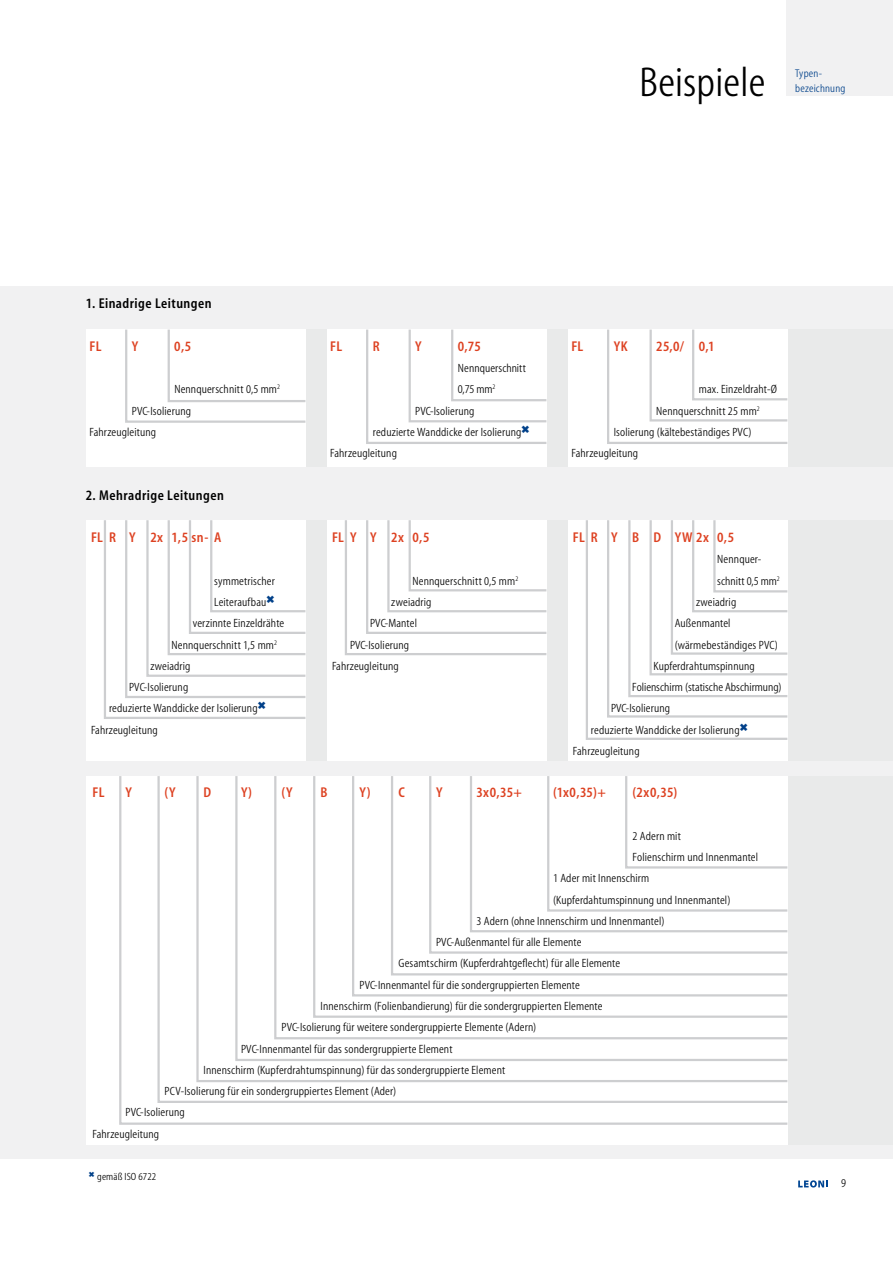
<style>
.page{position:relative;width:893px;height:1263px;background:#fff}
.page>*{position:absolute;margin:0;border:0;box-sizing:border-box;transform-origin:0 0}
.t1{font:42px "Myriad Condensed";letter-spacing:.01em;color:#000}
.t2{font:semi-condensed 14.25px "Myriad";letter-spacing:.02em;color:#dd4121}
.t3{font:semi-condensed 14.25px "Myriad";letter-spacing:.03em;color:#000}
.t4{font:12px "Myriad Condensed";letter-spacing:.01em;color:#000}
.t5{font:11.25px "Myriad Condensed";letter-spacing:.015em;color:#004089}
.t6{font:10.5px "Myriad Condensed";letter-spacing:.015em;color:#000}
</style>
<div class="page">
<svg style="left:798px;top:1180px;width:30px;height:7px"></svg>
<div style="left:0;top:287px;width:893px;height:872px;background:#f1f1f2"></div>
<div style="left:787px;top:0;width:106px;height:96px;background:#f1f1f2"></div>
<div style="left:86px;top:330px;width:807px;height:137px;background:#e9eaea"></div>
<div style="left:86px;top:520px;width:807px;height:240px;background:#e9eaea"></div>
<div style="left:787px;top:776px;width:106px;height:368px;background:#e9eaea"></div>
<div style="left:86px;top:330px;width:219px;height:137px;background:#fff"></div>
<div style="left:568px;top:330px;width:219px;height:137px;background:#fff"></div>
<div style="left:327px;top:330px;width:219px;height:137px;background:#fff"></div>
<div style="left:86px;top:520px;width:219px;height:240px;background:#fff"></div>
<div style="left:568px;top:520px;width:219px;height:240px;background:#fff"></div>
<div style="left:327px;top:520px;width:219px;height:240px;background:#fff"></div>
<div style="left:86px;top:776px;width:701px;height:368px;background:#fff"></div>
<svg style="left:585px;top:520px;width:203px;height:221px"></svg>
<svg style="left:344px;top:520px;width:203px;height:136px"></svg>
<svg style="left:104px;top:520px;width:202px;height:200px"></svg>
<svg style="left:124px;top:329px;width:182px;height:95px"></svg>
<svg style="left:365px;top:329px;width:182px;height:116px"></svg>
<svg style="left:606px;top:329px;width:182px;height:116px"></svg>
<svg style="left:119px;top:776px;width:669px;height:350px"></svg>
<h1 class="t1" style="left:639px;top:61px;width:127px">Beispiele</h1>
<p class="t5" style="left:795px;top:68px;width:28px">Typen-</p>
<p class="t5" style="left:795px;top:83px;width:52px">bezeichnung</p>
<p class="t3" style="left:86px;top:296px;width:127px">1. Einadrige Leitungen</p>
<p class="t2" style="left:90px;top:339px;width:13px">FL</p>
<p class="t2" style="left:132px;top:339px;width:8px">Y</p>
<p class="t2" style="left:174px;top:339px;width:18px">0,5</p>
<p class="t4" style="left:174px;top:383px;width:107px">Nennquerschnitt 0,5 mm<sup>2</sup></p>
<p class="t4" style="left:132px;top:405px;width:61px">PVC-Isolierung</p>
<p class="t4" style="left:90px;top:426px;width:68px">Fahrzeugleitung</p>
<p class="t3" style="left:86px;top:488px;width:140px">2. Mehradrige Leitungen</p>
<p class="t2" style="left:91px;top:530px;width:132px">FL R Y 2x 1,5 sn- A</p>
<p class="t4" style="left:214px;top:575px;width:62px">symmetrischer</p>
<p class="t4" style="left:214px;top:596px;width:62px">Leiteraufbau<sup>✖</sup></p>
<p class="t4" style="left:193px;top:617px;width:93px">verzinnte Einzeldrähte</p>
<p class="t4" style="left:172px;top:639px;width:107px">Nennquerschnitt 1,5 mm<sup>2</sup></p>
<p class="t4" style="left:150px;top:660px;width:42px">zweiadrig</p>
<p class="t4" style="left:129px;top:681px;width:61px">PVC-Isolierung</p>
<p class="t4" style="left:109px;top:702px;width:158px">reduzierte Wanddicke der Isolierung<sup>✖</sup></p>
<p class="t4" style="left:91px;top:724px;width:68px">Fahrzeugleitung</p>
<p class="t2" style="left:330px;top:339px;width:13px">FL</p>
<p class="t2" style="left:373px;top:339px;width:8px">R</p>
<p class="t2" style="left:415px;top:339px;width:8px">Y</p>
<p class="t2" style="left:458px;top:339px;width:25px">0,75</p>
<p class="t4" style="left:458px;top:362px;width:70px">Nennquerschnitt</p>
<p class="t4" style="left:458px;top:383px;width:39px">0,75 mm<sup>2</sup></p>
<p class="t4" style="left:415px;top:405px;width:61px">PVC-Isolierung</p>
<p class="t4" style="left:373px;top:426px;width:158px">reduzierte Wanddicke der Isolierung<sup>✖</sup></p>
<p class="t4" style="left:330px;top:447px;width:68px">Fahrzeugleitung</p>
<p class="t2" style="left:332px;top:530px;width:99px">FL Y Y 2x 0,5</p>
<p class="t4" style="left:413px;top:575px;width:107px">Nennquerschnitt 0,5 mm<sup>2</sup></p>
<p class="t4" style="left:391px;top:596px;width:42px">zweiadrig</p>
<p class="t4" style="left:370px;top:617px;width:48px">PVC-Mantel</p>
<p class="t4" style="left:350px;top:639px;width:61px">PVC-Isolierung</p>
<p class="t4" style="left:332px;top:660px;width:68px">Fahrzeugleitung</p>
<p class="t2" style="left:571px;top:339px;width:13px">FL</p>
<p class="t2" style="left:614px;top:339px;width:15px">YK</p>
<p class="t2" style="left:656px;top:339px;width:60px">25,0/ 0,1</p>
<p class="t4" style="left:699px;top:383px;width:80px">max. Einzeldraht-Ø</p>
<p class="t4" style="left:656px;top:405px;width:105px">Nennquerschnitt 25 mm<sup>2</sup></p>
<p class="t4" style="left:614px;top:426px;width:139px">Isolierung (kältebeständiges PVC)</p>
<p class="t4" style="left:571px;top:447px;width:68px">Fahrzeugleitung</p>
<p class="t2" style="left:573px;top:530px;width:163px">FL R Y B D YW 2x 0,5</p>
<p class="t4" style="left:717px;top:554px;width:46px">Nennquer-</p>
<p class="t4" style="left:717px;top:575px;width:64px">schnitt 0,5 mm<sup>2</sup></p>
<p class="t4" style="left:696px;top:596px;width:42px">zweiadrig</p>
<p class="t4" style="left:675px;top:617px;width:57px">Außenmantel</p>
<p class="t4" style="left:675px;top:639px;width:105px">(wärmebeständiges PVC)</p>
<p class="t4" style="left:653px;top:660px;width:103px">Kupferdrahtumspinnung</p>
<p class="t4" style="left:632px;top:681px;width:151px">Folienschirm (statische Abschirmung)</p>
<p class="t4" style="left:611px;top:702px;width:61px">PVC-Isolierung</p>
<p class="t4" style="left:591px;top:724px;width:158px">reduzierte Wanddicke der Isolierung<sup>✖</sup></p>
<p class="t4" style="left:573px;top:745px;width:68px">Fahrzeugleitung</p>
<p class="t2" style="left:93px;top:785px;width:13px">FL</p>
<p class="t2" style="left:126px;top:785px;width:8px">Y</p>
<p class="t2" style="left:165px;top:785px;width:13px">(Y</p>
<p class="t2" style="left:204px;top:785px;width:9px">D</p>
<p class="t2" style="left:241px;top:785px;width:53px">Y) (Y</p>
<p class="t2" style="left:321px;top:785px;width:9px">B</p>
<p class="t2" style="left:360px;top:785px;width:47px">Y) C</p>
<p class="t2" style="left:436px;top:785px;width:8px">Y</p>
<p class="t2" style="left:477px;top:785px;width:47px">3x0,35+</p>
<p class="t2" style="left:553px;top:785px;width:54px">(1x0,35)+</p>
<p class="t2" style="left:633px;top:785px;width:46px">(2x0,35)</p>
<p class="t4" style="left:633px;top:830px;width:50px">2 Adern mit</p>
<p class="t4" style="left:633px;top:851px;width:127px">Folienschirm und Innenmantel</p>
<p class="t4" style="left:553px;top:872px;width:98px">1 Ader mit Innenschirm</p>
<p class="t4" style="left:553px;top:894px;width:179px">(Kupferdahtumspinnung und Innenmantel)</p>
<p class="t4" style="left:477px;top:915px;width:189px">3 Adern (ohne Innenschirm und Innenmantel)</p>
<p class="t4" style="left:436px;top:936px;width:147px">PVC-Außenmantel für alle Elemente</p>
<p class="t4" style="left:399px;top:957px;width:223px">Gesamtschirm (Kupferdrahtgeflecht) für alle Elemente</p>
<p class="t4" style="left:360px;top:979px;width:222px">PVC-Innenmantel für die sondergruppierten Elemente</p>
<p class="t4" style="left:321px;top:1000px;width:283px">Innenschirm (Folienbandierung) für die sondergruppierten Elemente</p>
<p class="t4" style="left:282px;top:1021px;width:256px">PVC-Isolierung für weitere sondergruppierte Elemente (Adern)</p>
<p class="t4" style="left:241px;top:1043px;width:213px">PVC-Innenmantel für das sondergruppierte Element</p>
<p class="t4" style="left:204px;top:1064px;width:303px">Innenschirm (Kupferdrahtumspinnung) für das sondergruppierte Element</p>
<p class="t4" style="left:165px;top:1085px;width:233px">PCV-Isolierung für ein sondergruppiertes Element (Ader)</p>
<p class="t4" style="left:126px;top:1106px;width:61px">PVC-Isolierung</p>
<p class="t4" style="left:93px;top:1128px;width:68px">Fahrzeugleitung</p>
<p class="t6" style="left:89px;top:1171px;width:69px"><sup>✖</sup> gemäß ISO 6722</p>
</div>
